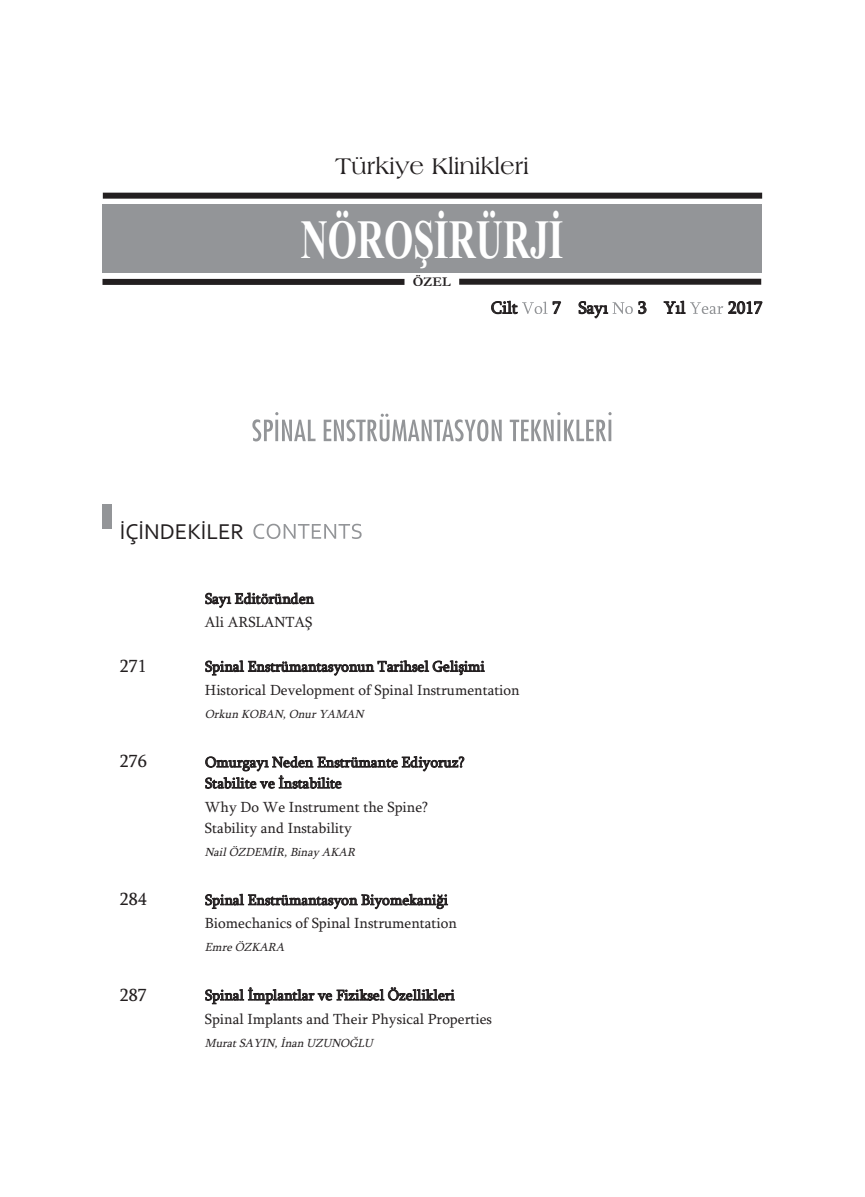
<style>
.page{position:relative;width:865px;height:1197px;background:#fff}
.page>*{position:absolute;margin:0;border:0;box-sizing:border-box;transform-origin:0 0}
.t1{font:700 55.35px "Times New Roman";color:#fff;scale:.68 1}
.t2{font:24px "Americana BT Roman";color:#231f20}
.t3{font:22.5px "Corbel";color:#231f20}
.t4{font:18px "Sylfaen";color:#231f20}
.t5{font:17.25px "Sylfaen";color:#231f20}
.t6{font:15px/23.5px "Sylfaen";color:#231f20}
.t7{font:700 13.5px "Garamond";color:#231f20}
.t8{font:italic 12px "Sylfaen";color:#231f20}
</style>
<div class="page">
<svg style="left:253px;top:523px;width:108px;height:16px"></svg>
<div style="left:103px;top:504px;width:9px;height:25px;background:#939598"></div>
<div style="left:102px;top:204px;width:660px;height:68px;background:#939598"></div>
<div style="left:103px;top:193px;width:659px;height:6px;background:#231f20"></div>
<div style="left:102px;top:279px;width:302px;height:6px;background:#231f20"></div>
<div style="left:459px;top:279px;width:302px;height:6px;background:#231f20"></div>
<svg style="left:522px;top:301px;width:25px;height:13px"></svg>
<svg style="left:612px;top:302px;width:21px;height:12px"></svg>
<svg style="left:690px;top:302px;width:33px;height:12px"></svg>
<svg style="left:252px;top:412px;width:180px;height:29px"></svg>
<h2 class="t2" style="left:335px;top:152px;width:195px">Türkiye Klinikleri</h2>
<h1 class="t1" style="left:301px;top:207px;width:388px">NÖROŞİRÜRJİ</h1>
<p class="t7" style="left:413px;top:274px;width:39px">ÖZEL</p>
<p class="t5" style="left:491px;top:297px;width:28px">Cilt</p>
<p class="t5" style="left:552px;top:297px;width:57px">7 Sayı</p>
<p class="t5" style="left:638px;top:297px;width:49px">3 Yıl</p>
<p class="t5" style="left:728px;top:297px;width:36px">2017</p>
<h3 class="t3" style="left:120px;top:517px;width:126px">İÇİNDEKİLER</h3>
<p class="t6" style="left:205px;top:586px;width:111px">Sayı Editöründen<br>Ali ARSLANTAŞ</p>
<p class="t4" style="left:120px;top:655px;width:28px">271</p>
<p class="t6" style="left:205px;top:654px;width:316px">Spinal Enstrümantasyonun Tarihsel Gelişimi<br>Historical Development of Spinal Instrumentation</p>
<p class="t8" style="left:205px;top:707px;width:163px">Orkun KOBAN, Onur YAMAN</p>
<p class="t4" style="left:120px;top:750px;width:28px">276</p>
<p class="t6" style="left:205px;top:751px;width:261px;line-height:21px">Omurgayı Neden Enstrümante Ediyoruz?<br>Stabilite ve İnstabilite</p>
<p class="t6" style="left:205px;top:795px;width:225px;line-height:21px">Why Do We Instrument the Spine?<br>Stability and Instability</p>
<p class="t8" style="left:205px;top:844px;width:155px">Nail ÖZDEMİR, Binay AKAR</p>
<p class="t4" style="left:120px;top:888px;width:28px">284</p>
<p class="t6" style="left:205px;top:888px;width:253px">Spinal Enstrümantasyon Biyomekaniği<br>Biomechanics of Spinal Instrumentation</p>
<p class="t8" style="left:205px;top:940px;width:84px">Emre ÖZKARA</p>
<p class="t4" style="left:120px;top:983px;width:28px">287</p>
<p class="t6" style="left:205px;top:983px;width:288px">Spinal İmplantlar ve Fiziksel Özellikleri<br>Spinal Implants and Their Physical Properties</p>
<p class="t8" style="left:205px;top:1035px;width:173px">Murat SAYIN, İnan UZUNOĞLU</p>
</div>
